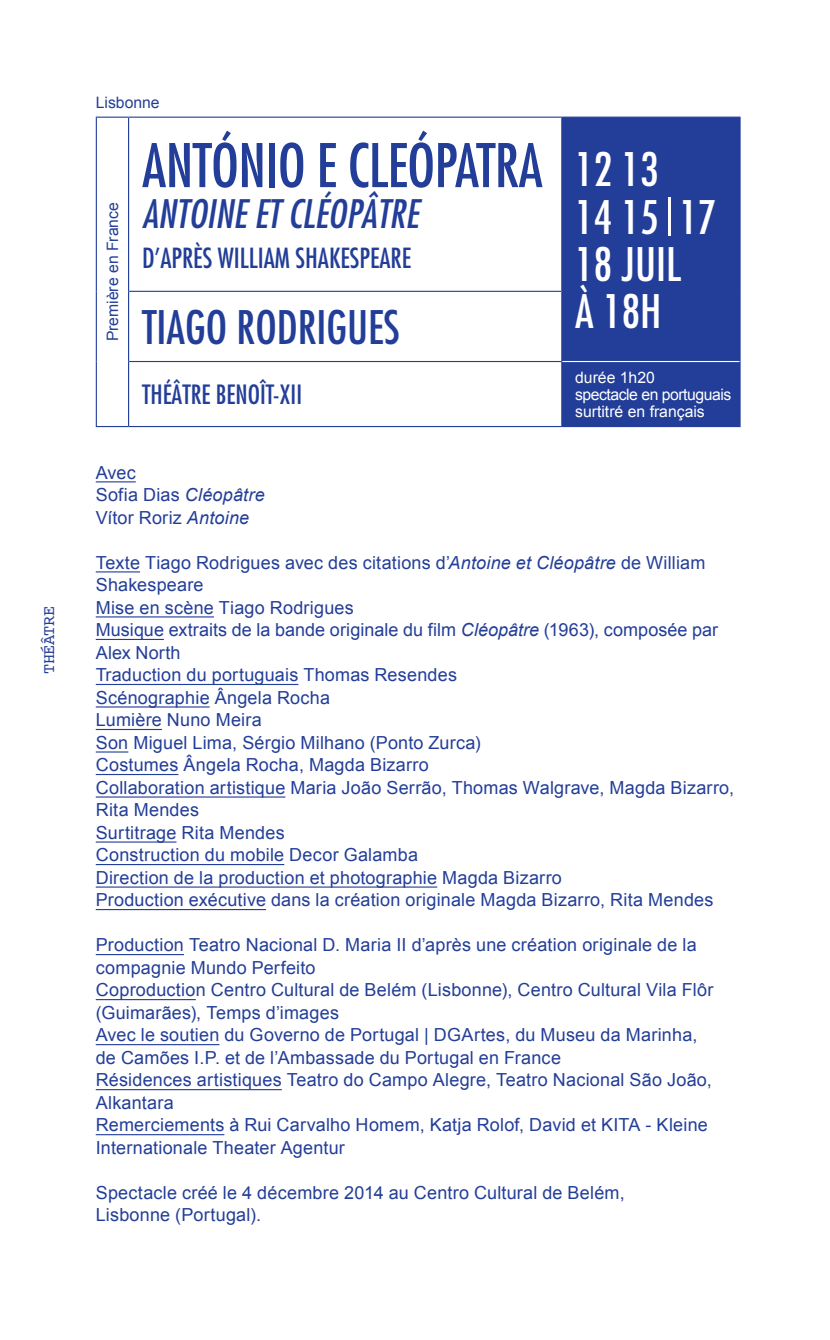
<style>
.page{position:relative;width:830px;height:1340px;background:#fff}
.page>*{position:absolute;margin:0;border:0;box-sizing:border-box;transform-origin:0 0}
.t1{font:condensed 58.5px "Futura LT";letter-spacing:-.01em;color:#233e98}
.t2{font:condensed 45px/47.2px "Futura LT";color:#fff}
.t3{font:condensed 45px "Futura LT";color:#233e98}
.t4{font:italic condensed 38.25px "Futura LT";color:#233e98}
.t5{font:condensed 27px "Futura LT";color:#233e98}
.t6{font:condensed 25.88px "Futura LT";color:#233e98}
.t7{font:18px/22.5px "Arial";letter-spacing:.01em;color:#233e98}
.t8{font:16.88px "Courier";letter-spacing:-.025em;color:#233e98}
.t9{font:15.75px/16.9px "Arial";color:#fff}
.t10{font:15.75px "Arial";color:#233e98}
.s1{font-style:italic}
</style>
<div class="page">
<hr style="left:96px;top:481px;width:40px;height:1px;background:#233e98">
<hr style="left:96px;top:571px;width:44px;height:1px;background:#233e98">
<hr style="left:96px;top:616px;width:118px;height:1px;background:#233e98">
<hr style="left:96px;top:639px;width:68px;height:1px;background:#233e98">
<hr style="left:96px;top:684px;width:202px;height:1px;background:#233e98">
<hr style="left:96px;top:706px;width:113px;height:1px;background:#233e98">
<hr style="left:96px;top:729px;width:66px;height:1px;background:#233e98">
<hr style="left:96px;top:751px;width:32px;height:1px;background:#233e98">
<hr style="left:96px;top:774px;width:82px;height:1px;background:#233e98">
<hr style="left:96px;top:796px;width:189px;height:1px;background:#233e98">
<hr style="left:96px;top:841px;width:80px;height:1px;background:#233e98">
<hr style="left:96px;top:864px;width:188px;height:1px;background:#233e98">
<hr style="left:96px;top:886px;width:341px;height:1px;background:#233e98">
<hr style="left:96px;top:909px;width:170px;height:1px;background:#233e98">
<hr style="left:96px;top:954px;width:88px;height:1px;background:#233e98">
<hr style="left:96px;top:999px;width:100px;height:1px;background:#233e98">
<hr style="left:96px;top:1044px;width:123px;height:1px;background:#233e98">
<hr style="left:96px;top:1089px;width:186px;height:1px;background:#233e98">
<hr style="left:96px;top:1134px;width:128px;height:1px;background:#233e98">
<div style="left:562px;top:118px;width:177px;height:308px;background:#233e98"></div>
<hr style="left:128px;top:118px;width:1px;height:173px;background:#233e98">
<hr style="left:561px;top:118px;width:1px;height:173px;background:#233e98">
<hr style="left:128px;top:291px;width:1px;height:70px;background:#233e98">
<hr style="left:128px;top:361px;width:1px;height:65px;background:#233e98">
<hr style="left:561px;top:291px;width:1px;height:70px;background:#233e98">
<hr style="left:561px;top:361px;width:1px;height:65px;background:#233e98">
<hr style="left:129px;top:291px;width:432px;height:1px;background:#233e98">
<hr style="left:129px;top:361px;width:432px;height:1px;background:#233e98">
<hr style="left:96px;top:117px;width:32px;height:1px;background:#233e98">
<hr style="left:96px;top:118px;width:1px;height:173px;background:#233e98">
<hr style="left:96px;top:291px;width:1px;height:70px;background:#233e98">
<hr style="left:96px;top:361px;width:1px;height:65px;background:#233e98">
<hr style="left:96px;top:426px;width:32px;height:1px;background:#233e98">
<hr style="left:128px;top:117px;width:433px;height:1px;background:#233e98">
<hr style="left:561px;top:117px;width:179px;height:1px;background:#233e98">
<hr style="left:739px;top:118px;width:1px;height:173px;background:#233e98">
<hr style="left:739px;top:291px;width:1px;height:70px;background:#233e98">
<hr style="left:739px;top:361px;width:1px;height:65px;background:#233e98">
<hr style="left:128px;top:426px;width:433px;height:1px;background:#233e98">
<hr style="left:561px;top:426px;width:179px;height:1px;background:#233e98">
<hr style="left:562px;top:361px;width:177px;height:1px;background:#fff">
<hr style="left:667px;top:198px;width:3px;height:38px;background:#fff">
<p class="t8" style="left:36px;top:674px;width:70px;rotate:-90deg">théâtre</p>
<p class="t10" style="left:96px;top:92px;width:65px">Lisbonne</p>
<p class="t10" style="left:102px;top:341px;width:141px;rotate:-90deg">Première en France</p>
<h1 class="t1" style="left:142px;top:130px;width:402px">ANTÓNIO E CLEÓPATRA</h1>
<h3 class="t4" style="left:142px;top:190px;width:278px">ANTOINE ET CLÉOPÂTRE</h3>
<h3 class="t5" style="left:142px;top:242px;width:270px">D’APRÈS WILLIAM SHAKESPEARE</h3>
<h2 class="t2" style="left:575px;top:146px;width:143px">12 13<br>14 15 17<br>18 JUIL<br>À 18H</h2>
<h2 class="t3" style="left:142px;top:301px;width:259px">TIAGO RODRIGUES</h2>
<h3 class="t6" style="left:142px;top:379px;width:146px">THÉÂTRE BENOÎT-XII</h3>
<p class="t9" style="left:575px;top:369px;width:157px">durée 1h20<br>spectacle en portuguais surtitré en français</p>
<p class="t7" style="left:96px;top:461px;width:170px">Avec<br>Sofia Dias <span class="s1">Cléopâtre<br></span>Vítor Roriz <span class="s1">Antoine</span></p>
<p class="t7" style="left:96px;top:551px;width:639px">Texte Tiago Rodrigues avec des citations d’<span class="s1">Antoine et Cléopâtre</span> de William Shakespeare<br>Mise en scène Tiago Rodrigues<br>Musique extraits de la bande originale du film <span class="s1">Cléopâtre</span> (1963), composée par Alex North<br>Traduction du portuguais Thomas Resendes<br>Scénographie Ângela Rocha<br>Lumière Nuno Meira<br>Son Miguel Lima, Sérgio Milhano (Ponto Zurca)<br>Costumes Ângela Rocha, Magda Bizarro<br>Collaboration artistique Maria João Serrão, Thomas Walgrave, Magda Bizarro, Rita Mendes<br>Surtitrage Rita Mendes<br>Construction du mobile Decor Galamba<br>Direction de la production et photographie Magda Bizarro<br>Production exécutive dans la création originale Magda Bizarro, Rita Mendes</p>
<p class="t7" style="left:96px;top:933px;width:619px">Production Teatro Nacional D. Maria II d’après une création originale de la compagnie Mundo Perfeito<br>Coproduction Centro Cultural de Belém (Lisbonne), Centro Cultural Vila Flôr (Guimarães), Temps d’images<br>Avec le soutien du Governo de Portugal | DGArtes, du Museu da Marinha, de Camões I.P. et de l’Ambassade du Portugal en France<br>Résidences artistiques Teatro do Campo Alegre, Teatro Nacional São João, Alkantara<br>Remerciements à Rui Carvalho Homem, Katja Rolof, David et KITA - Kleine Internationale Theater Agentur</p>
<p class="t7" style="left:96px;top:1181px;width:530px">Spectacle créé le 4 décembre 2014 au Centro Cultural de Belém,<br>Lisbonne (Portugal).</p>
</div>
